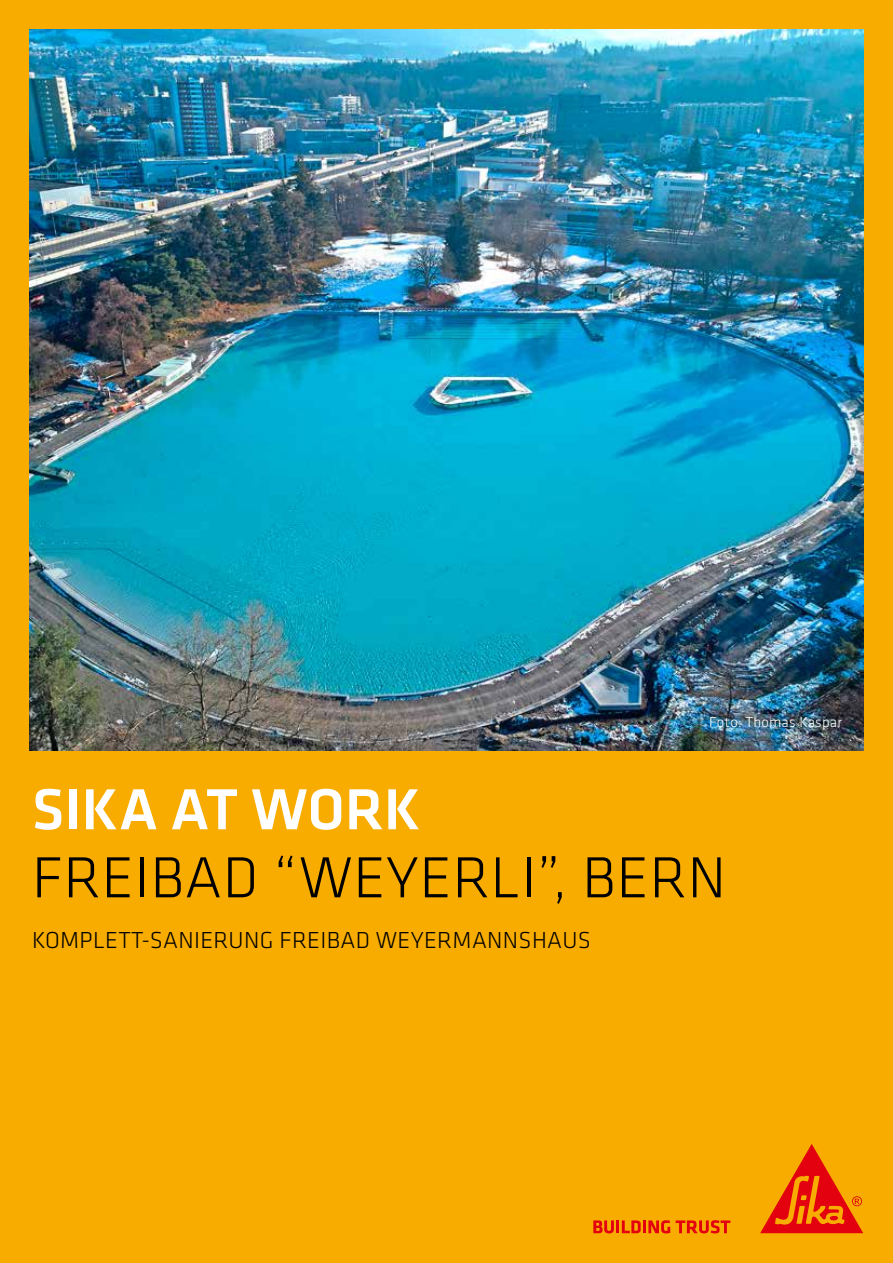
<style>
.page{position:relative;width:893px;height:1263px;background:#f8ac00}
.page>*{position:absolute;margin:0;border:0;box-sizing:border-box;transform-origin:0 0}
.t1{font:300 60px "Klavika";letter-spacing:.015em;color:#000}
.t2{font:500 60px "Klavika";color:#fff}
.t3{font:300 24px "Klavika";letter-spacing:.015em;color:#000}
.t4{font:300 15px "Klavika";letter-spacing:.015em;color:#fff}
</style>
<div class="page">
<svg style="left:593px;top:1220px;width:77px;height:13px"></svg>
<svg style="left:676px;top:1220px;width:54px;height:13px"></svg>
<svg style="left:760px;top:1144px;width:103px;height:89px"></svg>
<img style="left:30px;top:30px;width:834px;height:720px">
<p class="t4" style="left:709px;top:713px;width:135px">Foto: Thomas Kaspar</p>
<h1 class="t2" style="left:32px;top:769px;width:390px">SIKA AT WORK</h1>
<h1 class="t1" style="left:32px;top:841px;width:695px">FREIBAD “WEYERLI”, BERN</h1>
<p class="t3" style="left:32px;top:926px;width:560px">KOMPLETT-SANIERUNG FREIBAD WEYERMANNSHAUS</p>
</div>
